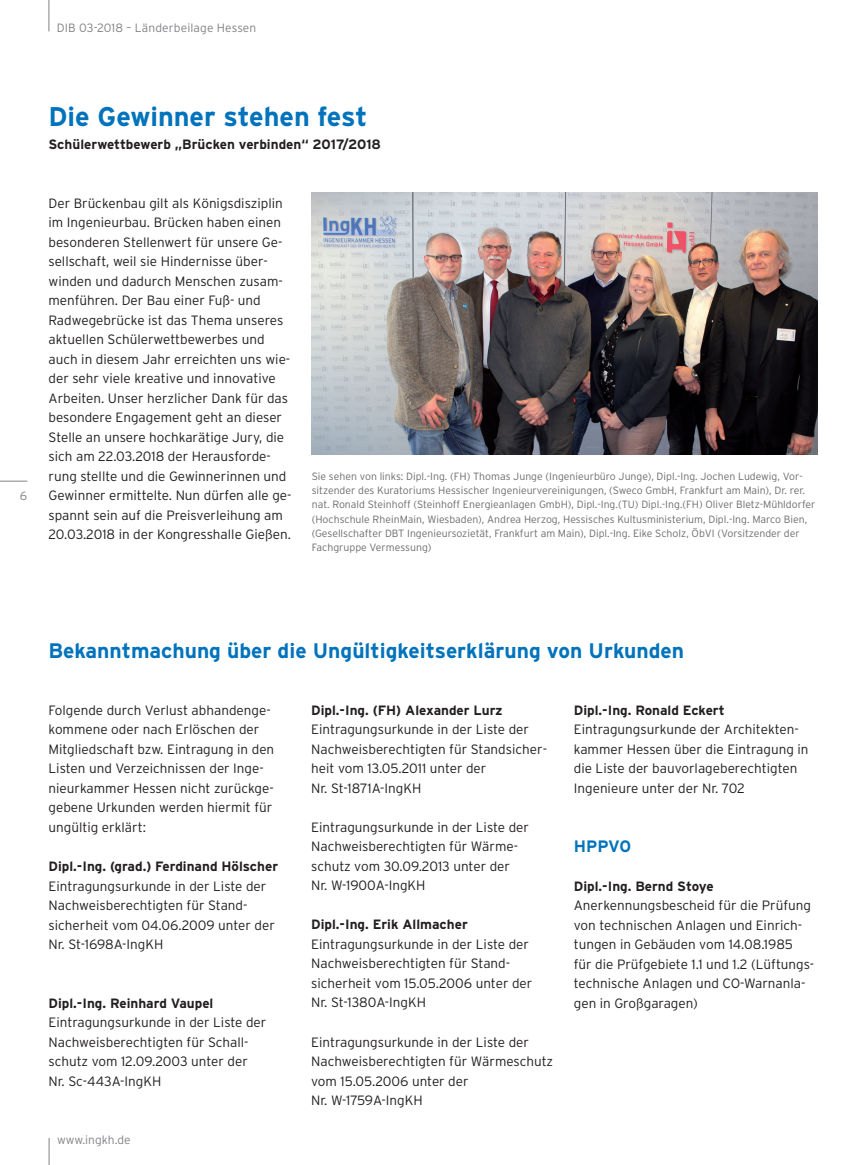
<style>
.page{position:relative;width:867px;height:1165px;background:#fff}
.page>*{position:absolute;margin:0;border:0;box-sizing:border-box;transform-origin:0 0}
.t1{font:700 27px "Interstate";color:#0073bc}
.t2{font:700 21px "Interstate";color:#0073bc}
.t3{font:700 16.5px "Interstate";letter-spacing:-.01em;color:#0073bc}
.t4{font:300 13.5px/19.5px "Interstate";color:#231f20}
.t5{font:700 13.5px "Interstate";color:#231f20}
.t6{font:300 12px "Interstate";letter-spacing:.01em;color:#808285}
.t7{font:300 10.5px/14.2px "Interstate";color:#6c6d70}
</style>
<div class="page">
<svg style="left:0;top:480px;width:27px;height:1px"></svg>
<svg style="left:49px;top:1138px;width:1px;height:26px"></svg>
<hr style="left:49px;top:0;width:1px;height:32px;background:#808285">
<img style="left:312px;top:193px;width:506px;height:261px">
<p class="t6" style="left:57px;top:21px;width:201px">DIB 03-2018 – Länderbeilage Hessen</p>
<p class="t6" style="left:20px;top:489px;width:9px">6</p>
<h1 class="t1" style="left:49px;top:102px;width:320px">Die Gewinner stehen fest</h1>
<p class="t5" style="left:49px;top:137px;width:334px">Schülerwettbewerb „Brücken verbinden“ 2017/2018</p>
<p class="t4" style="left:49px;top:193px;width:244px">Der Brückenbau gilt als Königsdisziplin im Ingenieurbau. Brücken haben einen besonderen Stellenwert für unsere Ge&shy;sellschaft, weil sie Hindernisse über&shy;winden und dadurch Menschen zusam&shy;menführen. Der Bau einer Fuß- und Radwegebrücke ist das Thema unseres aktuellen Schülerwettbewerbes und auch in diesem Jahr erreichten uns wie&shy;der sehr viele kreative und innovative Arbeiten. Unser herzlicher Dank für das besondere Engagement geht an dieser Stelle an unsere hochkarätige Jury, die sich am 22.03.2018 der Herausforde&shy;rung stellte und die Gewinnerinnen und Gewinner ermittelte. Nun dürfen alle ge&shy;spannt sein auf die Preisverleihung am 20.03.2018 in der Kongresshalle Gießen.</p>
<p class="t7" style="left:312px;top:469px;width:505px">Sie sehen von links: Dipl.-Ing. (FH) Thomas Junge (Ingenieurbüro Junge), Dipl.-Ing. Jochen Ludewig, Vor&shy;sitzender des Kuratoriums Hessischer Ingenieurvereinigungen, (Sweco GmbH, Frankfurt am Main), Dr. rer. nat. Ronald Steinhoff (Steinhoff Energieanlagen GmbH), Dipl.-Ing.(TU) Dipl.-Ing.(FH) Oliver Bletz-Mühldorfer (Hochschule RheinMain, Wiesbaden), Andrea Herzog, Hessisches Kultusministerium, Dipl.-Ing. Marco Bien, (Gesellschafter DBT Ingenieursozietät, Frankfurt am Main), Dipl.-Ing. Eike Scholz, ÖbVI (Vorsitzender der Fachgruppe Vermessung)</p>
<h2 class="t2" style="left:49px;top:638px;width:637px">Bekanntmachung über die Ungültigkeitserklärung von Urkunden</h2>
<p class="t4" style="left:49px;top:700px;width:227px">Folgende durch Verlust abhandenge&shy;kommene oder nach Erlöschen der Mitgliedschaft bzw. Eintragung in den Listen und Verzeichnissen der Inge&shy;nieurkammer Hessen nicht zurückge&shy;gebene Urkunden werden hiermit für ungültig erklärt:</p>
<p class="t5" style="left:49px;top:858px;width:231px">Dipl.-Ing. (grad.) Ferdinand Hölscher</p>
<p class="t4" style="left:49px;top:875px;width:228px">Eintragungsurkunde in der Liste der<br>Nachweisberechtigten für Stand&shy;sicherheit vom 04.06.2009 unter der<br>Nr. St-1698A-IngKH</p>
<p class="t5" style="left:49px;top:995px;width:166px">Dipl.-Ing. Reinhard Vaupel</p>
<p class="t4" style="left:49px;top:1012px;width:219px">Eintragungsurkunde in der Liste der<br>Nachweisberechtigten für Schall&shy;schutz vom 12.09.2003 unter der<br>Nr. Sc-443A-IngKH</p>
<p class="t6" style="left:57px;top:1133px;width:75px">www.ingkh.de</p>
<p class="t5" style="left:311px;top:702px;width:193px">Dipl.-Ing. (FH) Alexander Lurz</p>
<p class="t4" style="left:311px;top:719px;width:237px">Eintragungsurkunde in der Liste der<br>Nachweisberechtigten für Standsicher&shy;heit vom 13.05.2011 unter der<br>Nr. St-1871A-IngKH</p>
<p class="t4" style="left:311px;top:817px;width:219px">Eintragungsurkunde in der Liste der<br>Nachweisberechtigten für Wärme&shy;schutz vom 30.09.2013 unter der<br>Nr. W-1900A-IngKH</p>
<p class="t5" style="left:311px;top:917px;width:158px">Dipl.-Ing. Erik Allmacher</p>
<p class="t4" style="left:311px;top:934px;width:223px">Eintragungsurkunde in der Liste der<br>Nachweisberechtigten für Stand&shy;sicherheit vom 15.05.2006 unter der<br>Nr. St-1380A-IngKH</p>
<p class="t4" style="left:311px;top:1031px;width:243px">Eintragungsurkunde in der Liste der<br>Nachweisberechtigten für Wärmeschutz vom 15.05.2006 unter der<br>Nr. W-1759A-IngKH</p>
<p class="t5" style="left:574px;top:702px;width:153px">Dipl.-Ing. Ronald Eckert</p>
<p class="t4" style="left:574px;top:719px;width:236px">Eintragungsurkunde der Architekten&shy;kammer Hessen über die Eintragung in die Liste der bauvorlageberechtigten Ingenieure unter der Nr. 702</p>
<p class="t3" style="left:574px;top:836px;width:59px">HPPVO</p>
<p class="t5" style="left:574px;top:878px;width:141px">Dipl.-Ing. Bernd Stoye</p>
<p class="t4" style="left:574px;top:895px;width:242px">Anerkennungsbescheid für die Prüfung von technischen Anlagen und Einrich&shy;tungen in Gebäuden vom 14.08.1985 für die Prüfgebiete 1.1 und 1.2 (Lüftungs&shy;technische Anlagen und CO-Warnanla&shy;gen in Großgaragen)</p>
</div>
